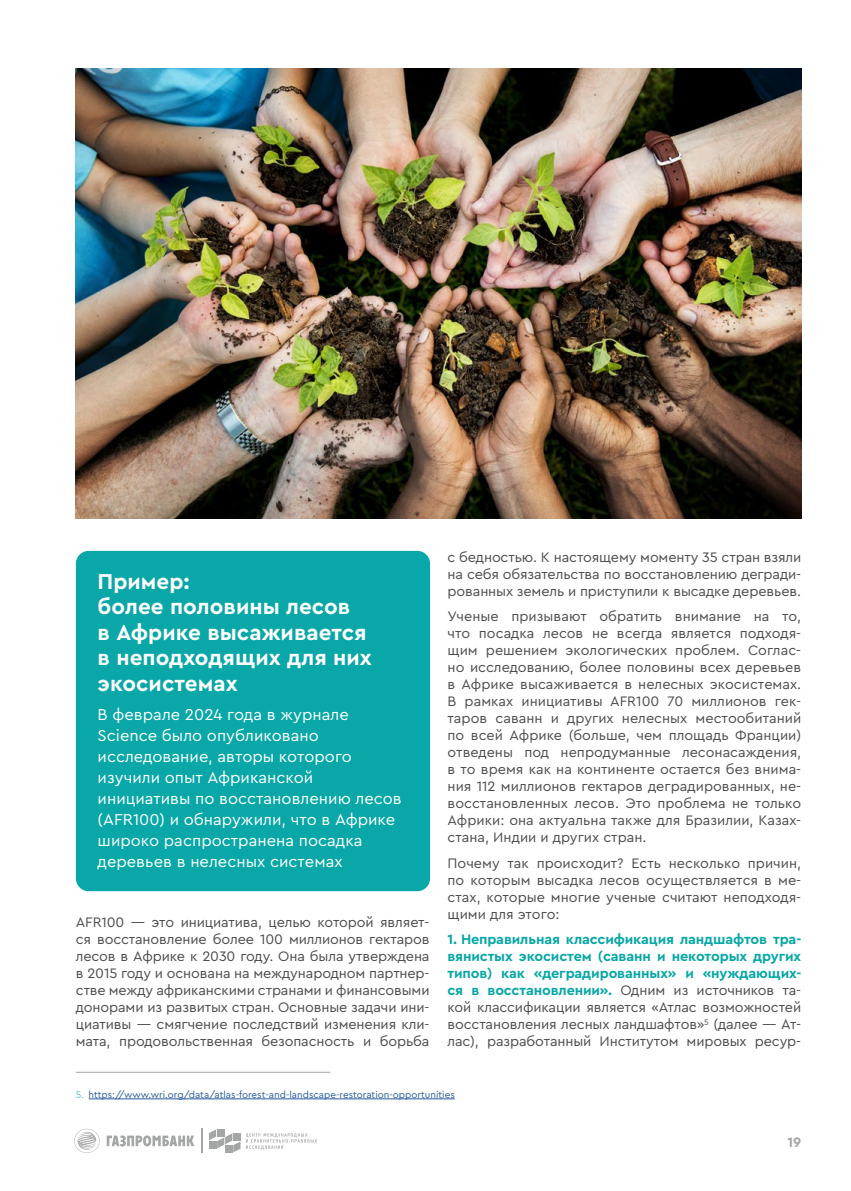
<style>
.page{position:relative;width:851px;height:1191px;background:#fff}
.page>*{position:absolute;margin:0;border:0;box-sizing:border-box;transform-origin:0 0}
.t1{font:700 22.5px/25.5px "Cera CY";color:#fff}
.t2{font:16.5px/21px "Cera CY";color:#fff}
.t3{font:14.4px/17px "Cera CY";letter-spacing:-.01em;color:#4b4c4b;text-align:justify}
.t4{font:700 14.4px "Cera CY";color:#a4a5a5}
.t5{font:9.9px "Cera CY";color:#275b9b}
.s1{font-weight:700;color:#09a7a7}
.s2{font-family:"Cera Pro";font-weight:300;color:#09a7a7}
</style>
<div class="page">
<svg style="left:74px;top:1128px;width:26px;height:25px"></svg>
<svg style="left:107px;top:1135px;width:87px;height:11px"></svg>
<hr style="left:201px;top:1128px;width:2px;height:25px;background:#a4a5a5">
<svg style="left:209px;top:1129px;width:31px;height:23px"></svg>
<svg style="left:246px;top:1133px;width:71px;height:16px"></svg>
<img style="left:76px;top:68px;width:725px;height:451px">
<div style="left:76px;top:551px;width:354px;height:340px;background:#09a7a7;border-radius:13px"></div>
<hr style="left:76px;top:1071px;width:254px;height:1px;background:#a4a5a5">
<hr style="left:89px;top:1098px;width:366px;height:1px;background:#275b9b">
<h1 class="t1" style="left:98px;top:567px;width:276px">Пример:<br>более половины лесов<br>в Африке высаживается в неподходящих для них экосистемах</h1>
<p class="t2" style="left:98px;top:703px;width:305px">В феврале 2024 года в журнале<br>Science было опубликовано исследование, авторы которого изучили опыт Африканской инициативы по восстановлению лесов (AFR100) и обнаружили, что в Африке широко распространена посадка деревьев в нелесных системах</p>
<p class="t3" style="left:76px;top:913px;width:355px">AFR100 — это инициатива, целью которой являет&shy;ся восстановление более 100 миллионов гектаров лесов в Африке к 2030 году. Она была утверждена в 2015 году и основана на международном партнер&shy;стве между африканскими странами и финансовыми донорами из развитых стран. Основные задачи ини&shy;циативы — смягчение последствий изменения кли&shy;мата, продовольственная безопасность и борьба</p>
<p class="t3" style="left:447px;top:547px;width:355px">с бедностью. К настоящему моменту 35 стран взяли на себя обязательства по восстановлению дегради&shy;рованных земель и приступили к высадке деревьев.</p>
<p class="t3" style="left:447px;top:607px;width:355px">Ученые призывают обратить внимание на то, что посадка лесов не всегда является подходя&shy;щим решением экологических проблем. Соглас&shy;но исследованию, более половины всех деревьев в Африке высаживается в нелесных экосистемах.<br>В рамках инициативы AFR100 70 миллионов гек&shy;таров саванн и других нелесных местообитаний по всей Африке (больше, чем площадь Франции) отведены под непродуманные лесонасаждения, в то время как на континенте остается без внима&shy;ния 112 миллионов гектаров деградированных, не&shy;восстановленных лесов. Это проблема не только Африки: она актуальна также для Бразилии, Казах&shy;стана, Индии и других стран.</p>
<p class="t3" style="left:447px;top:854px;width:355px">Почему так происходит? Есть несколько причин, по которым высадка лесов осуществляется в ме&shy;стах, которые многие ученые считают неподходя&shy;щими для этого:</p>
<p class="t3" style="left:447px;top:930px;width:355px"><span class="s1">1. Неправильная классификация ландшафтов тра&shy;вянистых экосистем (саванн и некоторых других типов) как «деградированных» и «нуждающих&shy;ся в восстановлении».</span> Одним из источников та&shy;кой классификации является «Атлас возможностей восстановления лесных ландшафтов»<sup>5</sup> (далее — Ат&shy;лас), разработанный Институтом мировых ресур-</p>
<p class="t5" style="left:76px;top:1088px;width:380px"><span class="s2">5.</span> https://www.wri.org/data/atlas-forest-and-landscape-restoration-opportunities</p>
<p class="t4" style="left:787px;top:1132px;width:15px">19</p>
</div>
